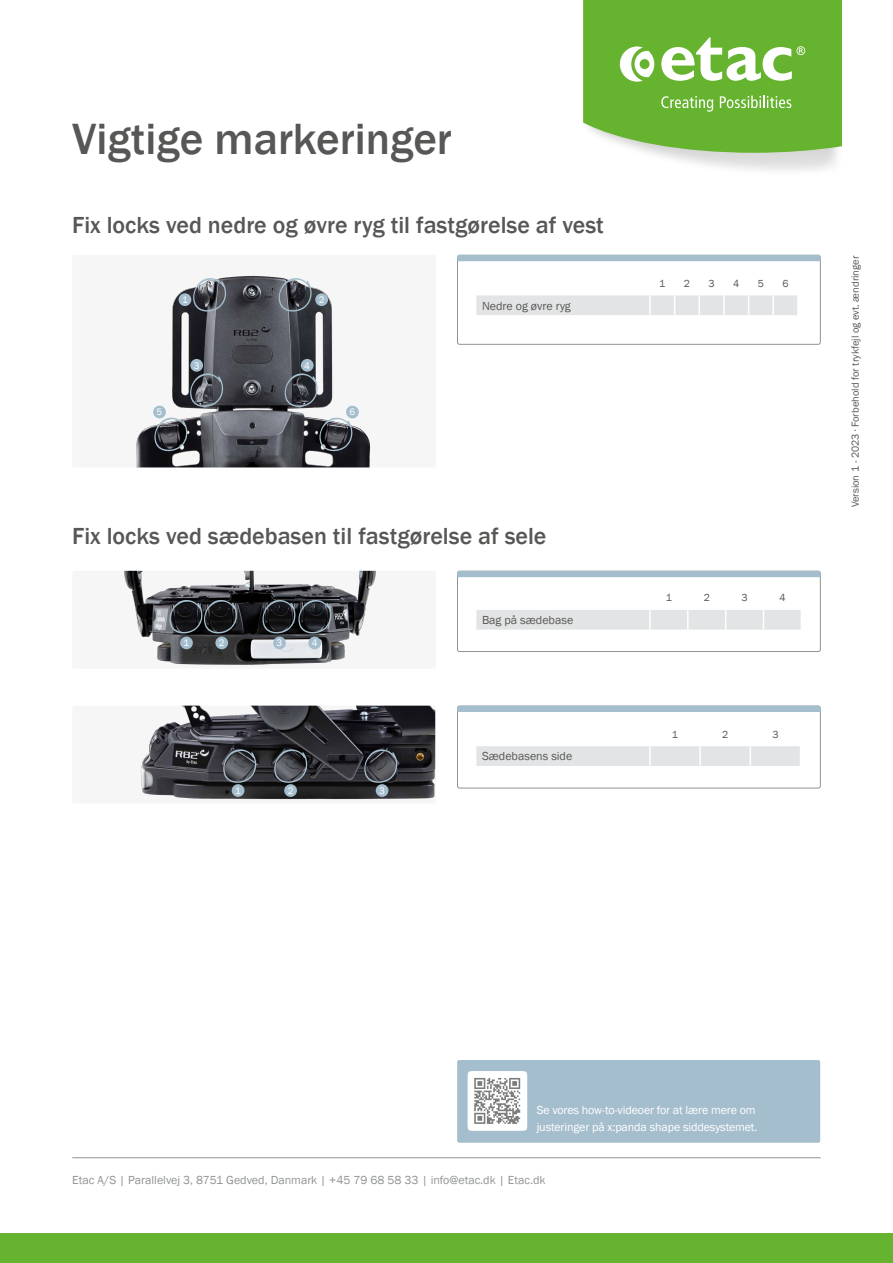
<style>
.page{position:relative;width:893px;height:1263px;background:#fff}
.page>*{position:absolute;margin:0;border:0;box-sizing:border-box;transform-origin:0 0}
.t1{font:500 45px "Franklin Gothic";color:#575756}
.t2{font:500 23.85px "Franklin Gothic";color:#575756}
.t3{font:12px/16.5px "Franklin Gothic";letter-spacing:-.01em;color:#fff}
.t4{font:12px "Franklin Gothic";color:#909394}
.t5{font:12px "Franklin Gothic";color:#575756}
.t6{font:10.5px "Franklin Gothic";color:#575756}
.t7{font:9.75px "Franklin Gothic";color:#fff}
</style>
<div class="page">
<img style="left:123px;top:571px;width:253px;height:94px">
<div style="left:180px;top:636px;width:13px;height:13px;background:#a5becd;border-radius:50%"></div>
<div style="left:215px;top:636px;width:13px;height:13px;background:#a5becd;border-radius:50%"></div>
<div style="left:273px;top:636px;width:13px;height:13px;background:#a5becd;border-radius:50%"></div>
<div style="left:308px;top:636px;width:13px;height:13px;background:#a5becd;border-radius:50%"></div>
<div style="left:72px;top:706px;width:364px;height:97px;background:#f6f6f6;border-radius:2px"></div>
<img style="left:140px;top:706px;width:295px;height:94px">
<div style="left:72px;top:255px;width:364px;height:212px;background:#f6f6f6;border-radius:2px"></div>
<img style="left:136px;top:276px;width:235px;height:191px">
<div style="left:179px;top:293px;width:12px;height:13px;background:#a5becd;border-radius:50%"></div>
<div style="left:190px;top:359px;width:13px;height:13px;background:#a5becd;border-radius:50%"></div>
<div style="left:301px;top:359px;width:13px;height:13px;background:#a5becd;border-radius:50%"></div>
<div style="left:315px;top:293px;width:13px;height:13px;background:#a5becd;border-radius:50%"></div>
<div style="left:346px;top:406px;width:13px;height:12px;background:#a5becd;border-radius:50%"></div>
<div style="left:232px;top:784px;width:12px;height:13px;background:#a5becd;border-radius:50%"></div>
<div style="left:284px;top:784px;width:13px;height:13px;background:#a5becd;border-radius:50%"></div>
<div style="left:376px;top:784px;width:12px;height:13px;background:#a5becd;border-radius:50%"></div>
<svg style="left:166px;top:593px;width:73px;height:42px"></svg>
<svg style="left:259px;top:593px;width:75px;height:42px"></svg>
<svg style="left:271px;top:742px;width:38px;height:43px"></svg>
<svg style="left:220px;top:742px;width:38px;height:43px"></svg>
<svg style="left:361px;top:742px;width:38px;height:43px"></svg>
<svg style="left:190px;top:276px;width:38px;height:38px"></svg>
<svg style="left:151px;top:366px;width:74px;height:87px"></svg>
<svg style="left:275px;top:276px;width:39px;height:38px"></svg>
<svg style="left:281px;top:366px;width:73px;height:87px"></svg>
<hr style="left:72px;top:1157px;width:749px;height:1px;background:#909394">
<div style="left:457px;top:1060px;width:363px;height:83px;background:#a5becd;border-radius:2px"></div>
<div style="left:0;top:1233px;width:893px;height:30px;background:#65b32e"></div>
<svg style="left:583px;top:0;width:259px;height:153px"></svg>
<svg style="left:476px;top:295px;width:321px;height:20px"></svg>
<hr style="left:649px;top:295px;width:2px;height:20px;background:#fff">
<div style="left:457px;top:255px;width:364px;height:90px;border:1px solid #909394;border-radius:2px"></div>
<svg style="left:476px;top:610px;width:325px;height:20px"></svg>
<hr style="left:649px;top:610px;width:2px;height:20px;background:#fff">
<div style="left:457px;top:571px;width:364px;height:81px;border:1px solid #909394;border-radius:2px"></div>
<div style="left:476px;top:746px;width:324px;height:20px;background:#e3e4e5"></div>
<hr style="left:649px;top:746px;width:2px;height:20px;background:#fff">
<div style="left:457px;top:706px;width:364px;height:82px;border:1px solid #909394;border-radius:2px"></div>
<div style="left:457px;top:255px;width:364px;height:6px;background:#a5becd"></div>
<div style="left:457px;top:571px;width:364px;height:6px;background:#a5becd"></div>
<div style="left:457px;top:706px;width:364px;height:6px;background:#a5becd"></div>
<div style="left:468px;top:1071px;width:59px;height:59px;background:#fff;border-radius:5px"></div>
<svg style="left:520px;top:1078px;width:1px;height:41px"></svg>
<svg style="left:474px;top:1078px;width:46px;height:46px"></svg>
<h1 class="t1" style="left:72px;top:111px;width:381px">Vigtige markeringer</h1>
<p class="t2" style="left:72px;top:210px;width:533px">Fix locks ved nedre og øvre ryg til fastgørelse af vest</p>
<p class="t7" style="left:182px;top:294px;width:7px">1</p>
<p class="t7" style="left:319px;top:294px;width:7px">2</p>
<p class="t7" style="left:157px;top:406px;width:7px">5</p>
<p class="t7" style="left:194px;top:359px;width:7px">3</p>
<p class="t7" style="left:304px;top:359px;width:7px">4</p>
<p class="t7" style="left:349px;top:406px;width:7px">6</p>
<p class="t5" style="left:482px;top:298px;width:90px">Nedre og øvre ryg</p>
<p class="t2" style="left:72px;top:522px;width:476px">Fix locks ved sædebasen til fastgørelse af sele</p>
<p class="t7" style="left:184px;top:637px;width:7px">1</p>
<p class="t7" style="left:219px;top:637px;width:7px">2</p>
<p class="t7" style="left:277px;top:637px;width:7px">3</p>
<p class="t7" style="left:312px;top:637px;width:7px">4</p>
<p class="t7" style="left:235px;top:785px;width:7px">1</p>
<p class="t7" style="left:288px;top:785px;width:7px">2</p>
<p class="t7" style="left:379px;top:785px;width:7px">3</p>
<p class="t5" style="left:482px;top:612px;width:93px">Bag på sædebase</p>
<p class="t5" style="left:482px;top:749px;width:92px">Sædebasens side</p>
<p class="t6" style="left:659px;top:277px;width:8px">1</p>
<p class="t6" style="left:684px;top:277px;width:8px">2</p>
<p class="t6" style="left:709px;top:277px;width:8px">3</p>
<p class="t6" style="left:733px;top:277px;width:8px">4</p>
<p class="t6" style="left:758px;top:277px;width:8px">5</p>
<p class="t6" style="left:782px;top:277px;width:8px">6</p>
<p class="t6" style="left:666px;top:591px;width:8px">1</p>
<p class="t6" style="left:704px;top:591px;width:8px">2</p>
<p class="t6" style="left:741px;top:591px;width:8px">3</p>
<p class="t6" style="left:779px;top:591px;width:8px">4</p>
<p class="t6" style="left:672px;top:728px;width:8px">1</p>
<p class="t6" style="left:722px;top:728px;width:8px">2</p>
<p class="t6" style="left:772px;top:728px;width:8px">3</p>
<p class="t6" style="left:849px;top:507px;width:253px;rotate:-90deg">Version 1 - 2023 ∙ Forbehold for trykfejl og evt. ændringer</p>
<p class="t3" style="left:537px;top:1102px;width:222px">Se vores how-to-videoer for at lære mere om justeringer på x:panda shape siddesystemet.</p>
<p class="t4" style="left:72px;top:1173px;width:475px">Etac A/S | Parallelvej 3, 8751 Gedved, Danmark | +45 79 68 58 33 | info@etac.dk | Etac.dk</p>
</div>
